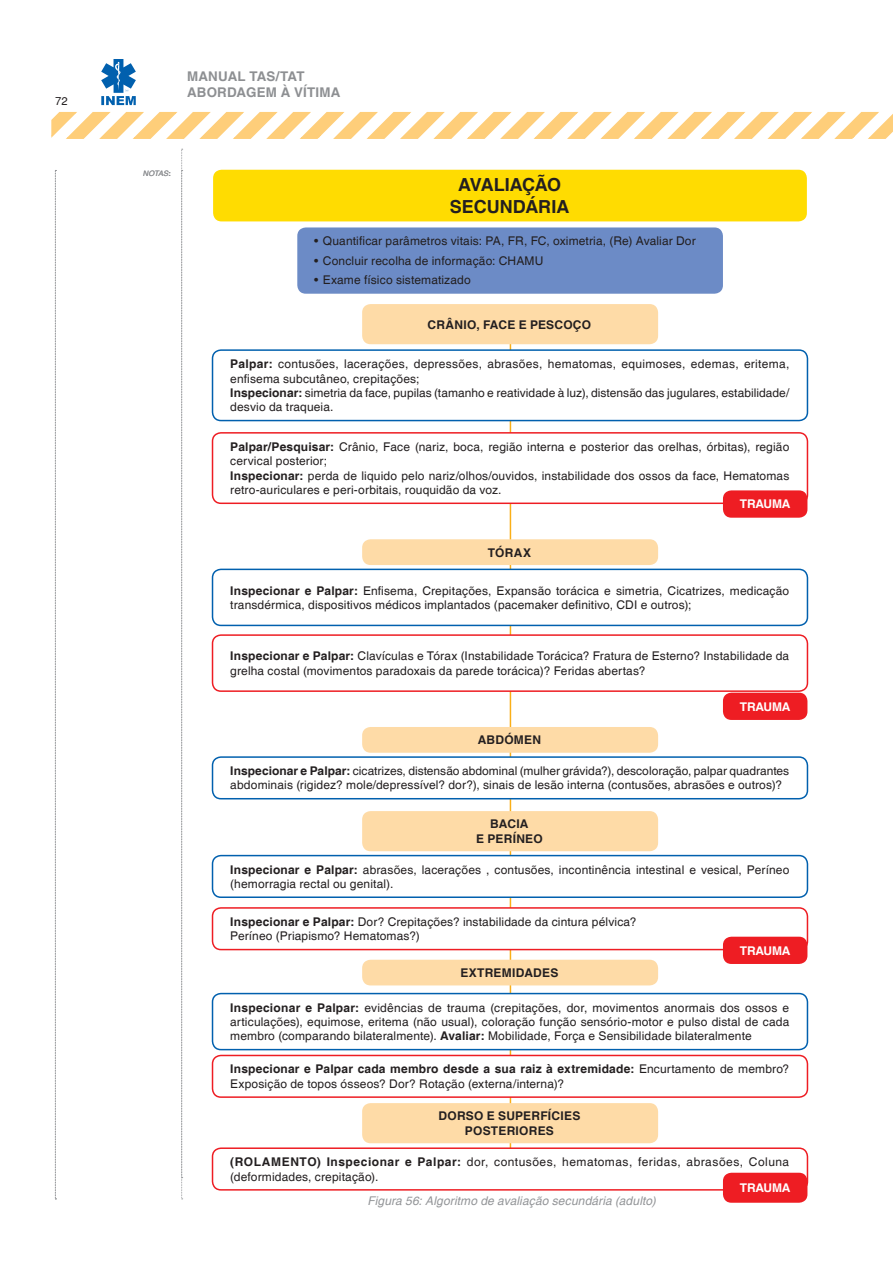
<style>
.page{position:relative;width:893px;height:1263px;background:#fff}
.page>*{position:absolute;margin:0;border:0;box-sizing:border-box;transform-origin:0 0}
.t1{font:700 18px/21.6px "Helvetica";color:#231f20}
.t2{font:700 13.35px/16px "Helvetica";letter-spacing:.015em;color:#8d8f92}
.t3{font:12px/14.4px "Helvetica";letter-spacing:.01em;color:#231f20}
.t4{font:12px/14.4px "Helvetica";letter-spacing:.035em;color:#231f20}
.t5{font:700 12px/14.4px "Helvetica";letter-spacing:.02em;color:#231f20;text-align:right}
.t6{font:italic 12px "Helvetica";letter-spacing:.01em;color:#939598}
.t7{font:700 12px "Helvetica";letter-spacing:-.025em;color:#fff}
.t8{font:11.1px "Helvetica";color:#231f20}
.t9{font:italic 7.5px "Helvetica";color:#8d8f92}
.s1{font-weight:700;font-style:normal}
.s2{font-weight:700}
</style>
<div class="page">
<svg style="left:51px;top:59px;width:842px;height:80px"></svg>
<hr style="left:510px;top:332px;width:1px;height:837px;background:#faaf18">
<svg style="left:55px;top:170px;width:1px;height:1029px"></svg>
<svg style="left:181px;top:149px;width:2px;height:1050px"></svg>
<div style="left:213px;top:170px;width:594px;height:51px;background:#ffdc01;border-radius:9px"></div>
<div style="left:362px;top:304px;width:296px;height:40px;background:#fedba7;border-radius:9px"></div>
<div style="left:362px;top:539px;width:296px;height:26px;background:#fedba7;border-radius:9px"></div>
<div style="left:362px;top:811px;width:296px;height:40px;background:#fedba7;border-radius:9px"></div>
<div style="left:362px;top:960px;width:296px;height:25px;background:#fedba7;border-radius:9px"></div>
<div style="left:362px;top:1103px;width:296px;height:40px;background:#fedba7;border-radius:9px"></div>
<div style="left:362px;top:727px;width:296px;height:26px;background:#fedba7;border-radius:9px"></div>
<div style="left:297px;top:227px;width:426px;height:67px;background:#6c8bc6;border-radius:9px"></div>
<div style="left:212px;top:350px;width:595px;height:71px;background:#fff;border-radius:9px"></div>
<div style="left:212px;top:349px;width:596px;height:72px;border:2px solid #0160ae;border-radius:9px"></div>
<div style="left:212px;top:569px;width:595px;height:56px;background:#fff;border-radius:9px"></div>
<div style="left:212px;top:569px;width:596px;height:57px;border:2px solid #0160ae;border-radius:9px"></div>
<div style="left:212px;top:855px;width:596px;height:43px;border:2px solid #0160ae;border-radius:9px"></div>
<div style="left:212px;top:993px;width:595px;height:56px;background:#fff;border-radius:9px"></div>
<div style="left:212px;top:993px;width:596px;height:57px;border:2px solid #0160ae;border-radius:9px"></div>
<div style="left:212px;top:756px;width:596px;height:43px;border:2px solid #0160ae;border-radius:9px"></div>
<div style="left:212px;top:433px;width:595px;height:70px;background:#fff;border-radius:9px"></div>
<div style="left:212px;top:432px;width:596px;height:72px;border:2px solid #ee1d23;border-radius:9px"></div>
<div style="left:723px;top:490px;width:84px;height:28px;background:#ee1d23;border-radius:9px"></div>
<div style="left:212px;top:635px;width:595px;height:56px;background:#fff;border-radius:9px"></div>
<div style="left:212px;top:634px;width:596px;height:58px;border:2px solid #ee1d23;border-radius:9px"></div>
<div style="left:212px;top:907px;width:596px;height:43px;border:2px solid #ee1d23;border-radius:9px"></div>
<div style="left:212px;top:1055px;width:596px;height:43px;border:2px solid #ee1d23;border-radius:9px"></div>
<div style="left:212px;top:1147px;width:596px;height:43px;border:2px solid #ee1d23;border-radius:9px"></div>
<div style="left:723px;top:693px;width:84px;height:27px;background:#ee1d23;border-radius:9px"></div>
<div style="left:723px;top:937px;width:84px;height:27px;background:#ee1d23;border-radius:9px"></div>
<div style="left:723px;top:1173px;width:84px;height:30px;background:#ee1d23;border-radius:9px"></div>
<p class="t8" style="left:55px;top:94px;width:14px">72</p>
<p class="t2" style="left:187px;top:69px;width:155px">Manual TAS/TAT<br>Abordagem à vítima</p>
<p class="t9" style="left:143px;top:169px;width:30px">notasotas<span class="s1">:</span></p>
<h1 class="t1" style="left:450px;top:175px;width:33px;text-indent:8px">Avaliação<br>Sec</h1>
<h1 class="t1" style="left:487px;top:197px;width:63px">undária</h1>
<p class="t3" style="left:314px;top:234px;width:383px">• Quantificar parâmetros vitais: PA, FR, FC, oximetria, (Re) Avaliar Dor</p>
<p class="t3" style="left:314px;top:254px;width:229px">• Concluir recolha de informação: CHAMU</p>
<p class="t3" style="left:314px;top:273px;width:158px">• Exame físico sistematizado</p>
<p class="t5" style="left:428px;top:318px;width:35px">Crânio</p>
<p class="t5" style="left:476px;top:318px;width:23px">, Face</p>
<p class="t5" style="left:519px;top:318px;width:46px">e Pescoço</p>
<p class="t3" style="left:230px;top:357px;width:561px"><span class="s2">Palpar:</span> contusões, lacerações, depressões, abrasões, hematomas, equimoses, edemas, eritema, enfisema subcutâneo, crepitações;<br><span class="s2">Inspecionar:</span> simetria da face, pupilas (tamanho e reatividade à luz), distensão das jugulares, estabilidade/ desvio da traqueia.</p>
<p class="t3" style="left:230px;top:440px;width:561px"><span class="s2">Palpar/Pesquisar:</span> Crânio, Face (nariz, boca, região interna e posterior das orelhas, órbitas), região cervical posterior;<br><span class="s2">Inspecionar:</span> perda de liquido pelo nariz/olhos/ouvidos, instabilidade dos ossos da face, Hematomas retro-auriculares e peri-orbitais, rouquidão da voz.</p>
<p class="t7" style="left:740px;top:497px;width:52px">TRAUMA</p>
<p class="t5" style="left:488px;top:546px;width:18px">Tóra</p>
<p class="t5" style="left:523px;top:546px;width:10px">x</p>
<p class="t3" style="left:230px;top:584px;width:560px"><span class="s2">Inspecionar e Palpar:</span> Enfisema, Crepitações, Expansão torácica e simetria, Cicatrizes, medicação transdérmica, dispositivos médicos implantados (pacemaker definitivo, CDI e outros);</p>
<p class="t3" style="left:230px;top:649px;width:560px"><span class="s2">Inspecionar e Palpar:</span> Clavículas e Tórax (Instabilidade Torácica? Fratura de Esterno? Instabilidade da grelha costal (movimentos paradoxais da parede torácica)? Feridas abertas?</p>
<p class="t5" style="left:478px;top:733px;width:19px">Abdómen</p>
<p class="t7" style="left:740px;top:699px;width:52px">TRAUMA</p>
<p class="t3" style="left:230px;top:764px;width:560px"><span class="s2">Inspecionar e Palpar:</span> cicatrizes, distensão abdominal (mulher grávida?), descoloração, palpar quadrantes abdominais (rigidez? mole/depressível? dor?), sinais de lesão interna (contusões, abrasões e outros)?</p>
<p class="t5" style="left:476px;top:817px;width:32px">Bacia<br>e Períneo</p>
<p class="t3" style="left:230px;top:863px;width:561px"><span class="s2">Inspecionar e Palpar:</span> abrasões, lacerações , contusões, incontinência intestinal e vesical, Períneo (hemorragia rectal ou genital).</p>
<p class="t3" style="left:230px;top:915px;width:408px"><span class="s2">Inspecionar e Palpar:</span> Dor? Crepitações? instabilidade da cintura pélvica?<br>Períneo (Priapismo? Hematomas?)</p>
<p class="t5" style="left:460px;top:966px;width:26px">Extremidade</p>
<p class="t5" style="left:550px;top:966px;width:10px">s</p>
<p class="t7" style="left:740px;top:943px;width:52px">TRAUMA</p>
<p class="t3" style="left:230px;top:1000px;width:561px;text-align:justify"><span class="s2">Inspecionar e Palpar:</span> evidências de trauma (crepitações, dor, movimentos anormais dos ossos e articulações), equimose, eritema (não usual), coloração função sensório-motor e pulso distal de cada membro (comparando bilateralmente). <span class="s2">Avaliar:</span> Mobilidade, Força e Sensibilidade bilateralmente</p>
<p class="t3" style="left:230px;top:1062px;width:560px"><span class="s2">Inspecionar e Palpar cada membro desde a sua raiz à extremidade:</span> Encurtamento de membro?<br>Exposição de topos ósseos? Dor? Rotação (externa/interna)?</p>
<p class="t5" style="left:438px;top:1109px;width:85px">Dorso e Superfície</p>
<p class="t5" style="left:572px;top:1109px;width:10px">s</p>
<p class="t5" style="left:465px;top:1124px;width:35px">Posteriore</p>
<p class="t5" style="left:546px;top:1124px;width:10px">s</p>
<p class="t4" style="left:230px;top:1155px;width:560px"><span class="s2">(ROLAMENTO) Inspecionar e Palpar:</span> dor, contusões, hematomas, feridas, abrasões, Coluna (deformidades, crepitação).</p>
<p class="t7" style="left:740px;top:1180px;width:52px">TRAUMA</p>
<p class="t6" style="left:367px;top:1193px;width:290px">Figura 56: Algoritmo de avaliação secundária (adulto)</p>
</div>
